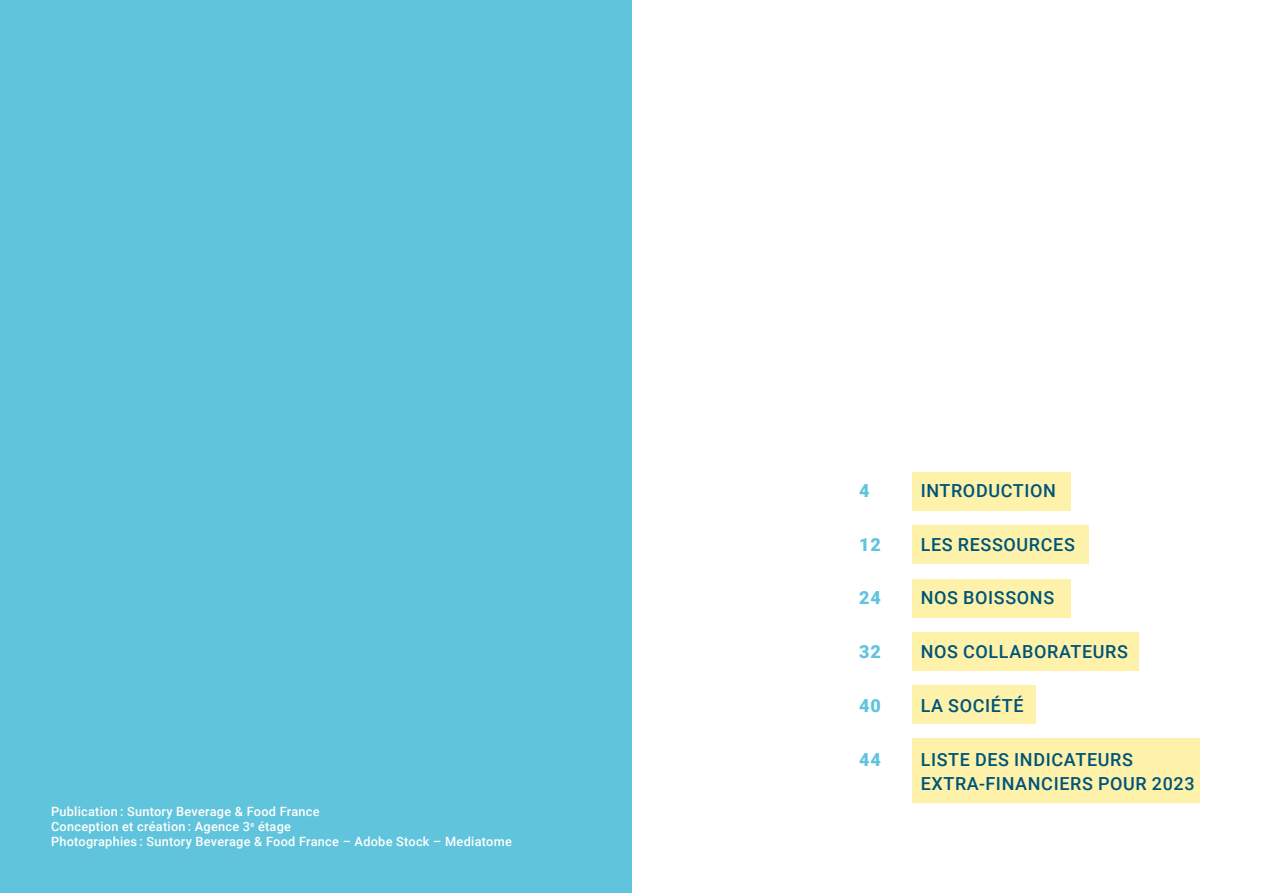
<style>
.page{position:relative;width:1263px;height:893px;background:#fff}
.page>*{position:absolute;margin:0;border:0;box-sizing:border-box;transform-origin:0 0}
.t1{font:500 18px/24px "Roboto";letter-spacing:.035em;color:#005478}
.t2{font:900 18px "Roboto";letter-spacing:.035em;color:#60c4dc}
.t3{font:500 12.75px/15.3px "Roboto";letter-spacing:.02em;color:#fff}
</style>
<div class="page">
<div style="left:0;top:0;width:631px;height:893px;background:#60c4dc"></div>
<div style="left:912px;top:472px;width:158px;height:39px;background:#fef2aa"></div>
<div style="left:912px;top:579px;width:158px;height:38px;background:#fef2aa"></div>
<div style="left:912px;top:632px;width:226px;height:39px;background:#fef2aa"></div>
<div style="left:912px;top:685px;width:123px;height:39px;background:#fef2aa"></div>
<div style="left:912px;top:738px;width:287px;height:64px;background:#fef2aa"></div>
<div style="left:912px;top:526px;width:177px;height:38px;background:#fef2aa"></div>
<p class="t3" style="left:51px;top:803px;width:462px">Publication : Suntory Beverage &amp; Food France<br>Conception et création : Agence 3<sup>e</sup> étage<br>Photographies : Suntory Beverage &amp; Food France – Adobe Stock – Mediatome</p>
<h1 class="t2" style="left:859px;top:478px;width:12px">4</h1>
<h1 class="t1" style="left:921px;top:478px;width:137px">INTRODUCTION</h1>
<h1 class="t2" style="left:859px;top:531px;width:23px">12</h1>
<h1 class="t1" style="left:921px;top:531px;width:156px">LES RESSOURCES</h1>
<h1 class="t2" style="left:859px;top:585px;width:23px">24</h1>
<h1 class="t1" style="left:921px;top:585px;width:135px">NOS BOISSONS</h1>
<h1 class="t2" style="left:859px;top:639px;width:23px">32</h1>
<h1 class="t1" style="left:921px;top:639px;width:209px">NOS COLLABORATEURS</h1>
<h1 class="t2" style="left:859px;top:693px;width:23px">40</h1>
<h1 class="t1" style="left:921px;top:693px;width:104px">LA SOCIÉTÉ</h1>
<h1 class="t2" style="left:859px;top:747px;width:23px">44</h1>
<h1 class="t1" style="left:921px;top:746px;width:276px">LISTE DES INDICATEURS<br>EXTRA-FINANCIERS POUR 2023</h1>
</div>
